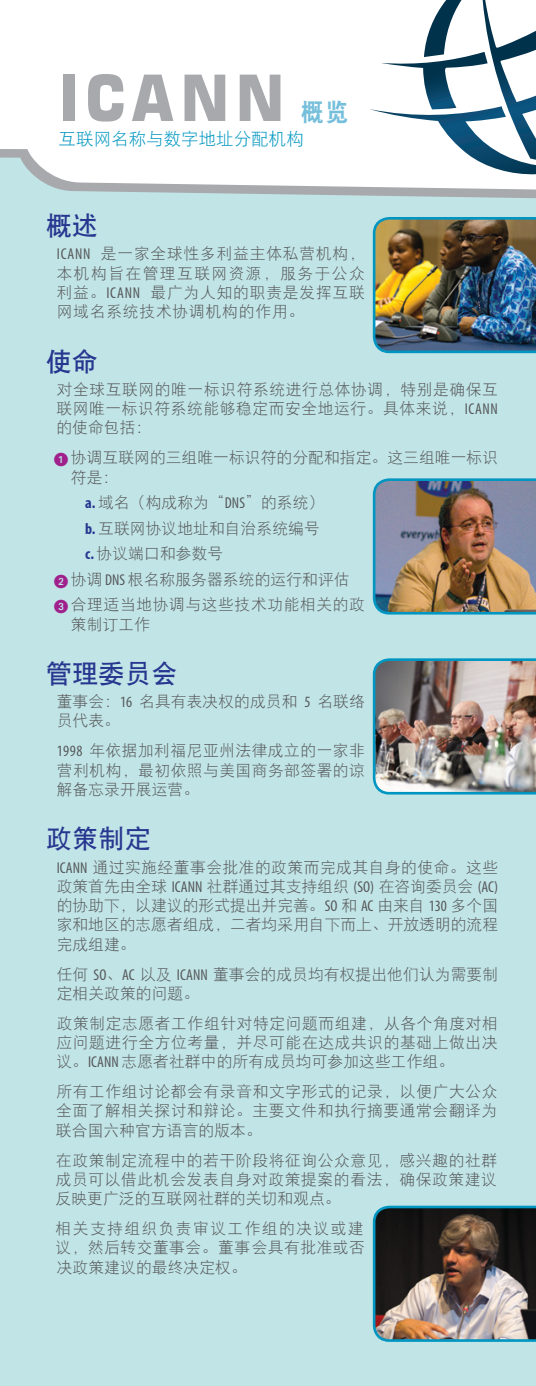
<style>
.page{position:relative;width:536px;height:1386px;background:#fff}
.page>*{position:absolute;margin:0;border:0;box-sizing:border-box;transform-origin:0 0}
.t1{font:700 63.88px "Square 721 BT";letter-spacing:.1em;color:#a8a9ad;scale:.91 1}
.t2{font:26.25px "DF Hei W7";letter-spacing:.005em;color:#273790}
.t3{font:25.03px "DF Hei W9";color:#76bfdb;scale:.91 1}
.t4{font:17.5px "DF Hei W3";color:#0096c1}
.t5{font:15.75px/19.2px "DF Hei W3";letter-spacing:.03em;color:#57585a;text-align:justify}
.t6{font:15.75px/19.2px "DF Hei W3";letter-spacing:.005em;color:#57585a}
.s1{font-family:"Myriad Pro";font-stretch:condensed}
.s2{font-family:"European Pi One";font-size:14px;color:#a0218c}
.s3{font-family:"Myriad Pro";font-weight:700;font-stretch:condensed;color:#273790}
</style>
<div class="page">
<svg style="left:370px;top:0;width:166px;height:149px"></svg>
<svg style="left:0;top:149px;width:536px;height:9px"></svg>
<div style="left:0;top:158px;width:536px;height:1228px;background:#c1e5e7"></div>
<img style="left:372px;top:217px;width:164px;height:136px">
<img style="left:372px;top:478px;width:164px;height:137px">
<img style="left:372px;top:1206px;width:164px;height:136px">
<img style="left:372px;top:658px;width:164px;height:137px">
<h1 class="t1" style="left:59px;top:59px;width:250px">ICANN</h1>
<h3 class="t3" style="left:301px;top:99px;width:54px">概览</h3>
<p class="t4" style="left:59px;top:130px;width:246px">互联网名称与数字地址分配机构</p>
<h2 class="t2" style="left:46px;top:213px;width:54px">概述</h2>
<p class="t5" style="left:57px;top:244px;width:309px"><span class="s1">ICANN</span> 是一家全球性多利益主体私营机构，本机构旨在管理互联网资源，服务于公众利益。<span class="s1">ICANN</span> 最广为人知的职责是发挥互联网域名系统技术协调机构的作用。</p>
<h2 class="t2" style="left:46px;top:348px;width:54px">使命</h2>
<p class="t5" style="left:56px;top:380px;width:443px">对全球互联网的唯一标识符系统进行总体协调，特别是确保互联网唯一标识符系统能够稳定而安全地运行。具体来说，<span class="s1">ICANN</span>的使命包括：</p>
<p class="t6" style="left:71px;top:448px;width:428px;text-indent:-17px"><span class="s2">1</span> 协调互联网的三组唯一标识符的分配和指定。这三组唯一标识符是：</p>
<p class="t6" style="left:85px;top:493px;width:240px"><span class="s3">a.</span> 域名（构成称为“<span class="s1">DNS</span>”的系统）</p>
<p class="t6" style="left:85px;top:518px;width:236px"><span class="s3">b.</span> 互联网协议地址和自治系统编号</p>
<p class="t6" style="left:85px;top:544px;width:140px"><span class="s3">c.</span> 协议端口和参数号</p>
<p class="t6" style="left:54px;top:569px;width:297px"><span class="s2">2</span> 协调 <span class="s1">DNS</span> 根名称服务器系统的运行和评估</p>
<p class="t5" style="left:54px;top:595px;width:312px"><span class="s2">3</span> 合理适当地协调与这些技术功能相关的政</p>
<p class="t5" style="left:71px;top:614px;width:81px">策制订工作</p>
<h2 class="t2" style="left:46px;top:660px;width:133px">管理委员会</h2>
<p class="t6" style="left:57px;top:692px;width:309px">董事会：<span class="s1">16</span> 名具有表决权的成员和 <span class="s1">5</span> 名联络员代表。</p>
<p class="t5" style="left:57px;top:741px;width:309px"><span class="s1">1998</span> 年依据加利福尼亚州法律成立的一家非营利机构，最初依照与美国商务部签署的谅解备忘录开展运营。</p>
<h2 class="t2" style="left:46px;top:826px;width:107px">政策制定</h2>
<p class="t5" style="left:57px;top:857px;width:443px"><span class="s1">ICANN</span> 通过实施经董事会批准的政策而完成其自身的使命。这些政策首先由全球 <span class="s1">ICANN</span> 社群通过其支持组织 <span class="s1">(SO)</span> 在咨询委员会 <span class="s1">(AC)</span>的协助下，以建议的形式提出并完善。<span class="s1">SO</span> 和 <span class="s1">AC</span> 由来自 <span class="s1">130</span> 多个国家和地区的志愿者组成，二者均采用自下而上、开放透明的流程完成组建。</p>
<p class="t6" style="left:57px;top:964px;width:443px">任何 <span class="s1">SO</span>、<span class="s1">AC</span> 以及 <span class="s1">ICANN</span> 董事会的成员均有权提出他们认为需要制定相关政策的问题。</p>
<p class="t5" style="left:56px;top:1013px;width:443px">政策制定志愿者工作组针对特定问题而组建，从各个角度对相应问题进行全方位考量，并尽可能在达成共识的基础上做出决议。<span class="s1">ICANN</span> 志愿者社群中的所有成员均可参加这些工作组。</p>
<p class="t5" style="left:56px;top:1082px;width:443px">所有工作组讨论都会有录音和文字形式的记录，以便广大公众全面了解相关探讨和辩论。主要文件和执行摘要通常会翻译为联合国六种官方语言的版本。</p>
<p class="t5" style="left:56px;top:1150px;width:443px">在政策制定流程中的若干阶段将征询公众意见，感兴趣的社群成员可以借此机会发表自身对政策提案的看法，确保政策建议反映更广泛的互联网社群的关切和观点。</p>
<p class="t5" style="left:56px;top:1219px;width:311px">相关支持组织负责审议工作组的决议或建议，然后转交董事会。董事会具有批准或否决政策建议的最终决定权。</p>
</div>
